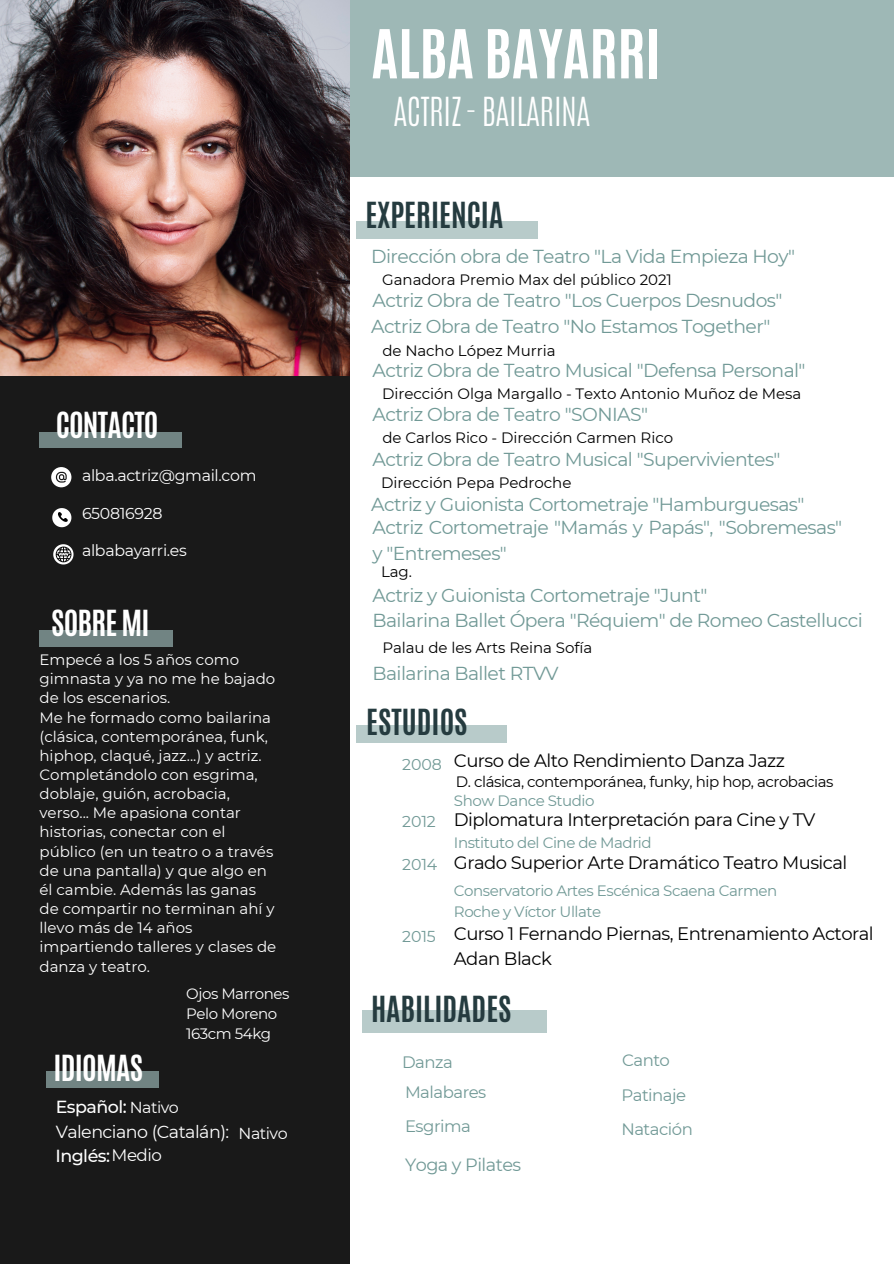
<style>
.page{position:relative;width:894px;height:1264px;background:#fff}
.page>*{position:absolute;margin:0;border:0;box-sizing:border-box;transform-origin:0 0}
.t1{font:700 57.3px "Antonio";letter-spacing:-.005em;color:#fff}
.t2{font:300 33.45px "Antonio";letter-spacing:-.02em;color:#fff}
.t3{font:700 30px "Antonio";color:#253b3f}
.t4{font:700 30px "Antonio";letter-spacing:-.025em;color:#fff}
.t5{font:18.75px/23.1px "Montserrat";letter-spacing:-.03em;color:#719996}
.t6{font:18px/24.8px "Montserrat";letter-spacing:-.03em;color:#000}
.t7{font:17.7px "Montserrat";letter-spacing:-.03em;color:#719996}
.t8{font:500 17.4px "Montserrat";letter-spacing:-.03em;color:#fff}
.t9{font:17.4px "Montserrat";letter-spacing:-.03em;color:#fff}
.t10{font:16.5px "Montserrat";letter-spacing:-.03em;color:#719996}
.t11{font:15.75px "Montserrat";letter-spacing:-.02em;color:#fff}
.t12{font:15.75px "Montserrat";letter-spacing:-.005em;color:#719996}
.t13{font:15px/19.2px "Montserrat";color:#fff}
.t14{font:15px "Montserrat";letter-spacing:-.005em;color:#000}
.t15{font:15px/20.2px "Montserrat";letter-spacing:-.03em;color:#719996}
.t16{font:15px "Montserrat";letter-spacing:-.03em;color:#000}
.t17{font:15px/20.2px "Montserrat";letter-spacing:-.03em;color:#fff}
.s1{font-weight:400;font-size:15.9px}
.s2{font-weight:400;font-size:16.65px}
.s3{font-size:15.9px}
</style>
<div class="page">
<div style="left:0;top:0;width:893px;height:176px;background:#98b4b2"></div>
<div style="left:0;top:0;width:349px;height:1263px;background:#191919"></div>
<div style="left:39px;top:432px;width:143px;height:15px;background:#718483"></div>
<div style="left:39px;top:630px;width:133px;height:16px;background:#718483"></div>
<svg style="left:51px;top:467px;width:20px;height:20px"></svg>
<svg style="left:52px;top:508px;width:19px;height:19px"></svg>
<svg style="left:53px;top:544px;width:20px;height:20px"></svg>
<div style="left:356px;top:221px;width:181px;height:17px;background:#b8cbca"></div>
<div style="left:46px;top:1071px;width:112px;height:17px;background:#718483"></div>
<div style="left:361px;top:1010px;width:185px;height:22px;background:#b8cbca"></div>
<div style="left:356px;top:725px;width:150px;height:17px;background:#b8cbca"></div>
<img style="left:0;top:0;width:349px;height:376px">
<h3 class="t4" style="left:56px;top:403px;width:104px">CONTACTO</h3>
<p class="t11" style="left:82px;top:466px;width:176px">alba.actriz@gmail.com</p>
<p class="t11" style="left:82px;top:503px;width:82px">650816928</p>
<p class="t11" style="left:82px;top:540px;width:106px">albabayarri.es</p>
<h3 class="t4" style="left:51px;top:602px;width:100px">SOBREMI</h3>
<p class="t13" style="left:39px;top:650px;width:238px">Empecé a los 5 años como gimnasta y ya no me he bajado de los escenarios.<br>Me he formado como bailarina (clásica, contemporánea, funk, hiphop, claqué, jazz...) y actriz.<br>Completándolo con esgrima, doblaje, guión, acrobacia, verso... Me apasiona contar historias, conectar con el público (en un teatro o a través de una pantalla) y que algo en él cambie. Además las ganas de compartir no terminan ahí y llevo más de 14 años impartiendo talleres y clases de danza y teatro.</p>
<p class="t17" style="left:186px;top:983px;width:105px">Ojos Marrones<br>Pelo Moreno<br>163cm 54kg</p>
<h3 class="t4" style="left:53px;top:1046px;width:91px">IDIOMAS</h3>
<p class="t8" style="left:56px;top:1096px;width:125px">Español: <span class="s1">Nativo</span></p>
<p class="t8" style="left:55px;top:1145px;width:108px">Inglés:<span class="s2">Medio</span></p>
<p class="t9" style="left:56px;top:1120px;width:233px">Valenciano (Catalán): <span class="s3">Nativo</span></p>
<h1 class="t1" style="left:371px;top:13px;width:291px">ALBA BAYARRI</h1>
<h2 class="t2" style="left:393px;top:88px;width:198px">ACTRIZ- BAILARINA</h2>
<h3 class="t3" style="left:365px;top:194px;width:139px">EXPERIENCIA</h3>
<p class="t5" style="left:371px;top:245px;width:425px">Dirección obra de Teatro "La Vida Empieza Hoy"</p>
<p class="t14" style="left:382px;top:270px;width:291px">Ganadora Premio Max del público 2021</p>
<p class="t5" style="left:372px;top:289px;width:411px">Actriz Obra de Teatro "Los Cuerpos Desnudos"</p>
<p class="t5" style="left:371px;top:315px;width:400px">Actriz Obra de Teatro "No Estamos Together"</p>
<p class="t14" style="left:382px;top:342px;width:175px">de Nacho López Murria</p>
<p class="t5" style="left:372px;top:359px;width:434px">Actriz Obra de Teatro Musical "Defensa Personal"</p>
<p class="t14" style="left:382px;top:384px;width:420px">Dirección Olga Margallo - Texto Antonio Muñoz de Mesa</p>
<p class="t5" style="left:372px;top:403px;width:277px">Actriz Obra de Teatro "SONIAS"</p>
<p class="t14" style="left:382px;top:429px;width:292px">de Carlos Rico - Dirección Carmen Rico</p>
<p class="t5" style="left:372px;top:448px;width:409px">Actriz Obra de Teatro Musical "Supervivientes"</p>
<p class="t14" style="left:381px;top:473px;width:192px">Dirección Pepa Pedroche</p>
<p class="t5" style="left:371px;top:492px;width:472px">Actriz y Guionista Cortometraje "Hamburguesas"<br>Actriz Cortometraje "Mamás y Papás", "Sobremesas"</p>
<p class="t5" style="left:372px;top:541px;width:136px">y "Entremeses"</p>
<p class="t14" style="left:381px;top:562px;width:32px">Lag.</p>
<p class="t5" style="left:372px;top:583px;width:336px">Actriz y Guionista Cortometraje "Junt"</p>
<p class="t5" style="left:372px;top:609px;width:491px">Bailarina Ballet Ópera "Réquiem" de Romeo Castellucci</p>
<p class="t14" style="left:382px;top:639px;width:211px">Palau de les Arts Reina Sofía</p>
<p class="t5" style="left:372px;top:661px;width:187px">Bailarina Ballet RTVV</p>
<h3 class="t3" style="left:366px;top:700px;width:103px">ESTUDIOS</h3>
<p class="t6" style="left:454px;top:748px;width:332px">Curso de Alto Rendimiento Danza Jazz</p>
<p class="t12" style="left:402px;top:755px;width:41px">2008</p>
<p class="t16" style="left:456px;top:772px;width:379px">D. clásica, contemporánea, funky, hip hop, acrobacias</p>
<p class="t12" style="left:402px;top:812px;width:35px">2012</p>
<p class="t12" style="left:402px;top:855px;width:37px">2014</p>
<p class="t12" style="left:402px;top:926px;width:35px">2015</p>
<p class="t15" style="left:454px;top:790px;width:142px">Show Dance Studio</p>
<p class="t6" style="left:454px;top:807px;width:363px">Diplomatura Interpretación para Cine y TV</p>
<p class="t6" style="left:454px;top:850px;width:395px">Grado Superior Arte Dramático Teatro Musical</p>
<p class="t15" style="left:454px;top:832px;width:199px">Instituto del Cine de Madrid</p>
<p class="t15" style="left:454px;top:880px;width:325px">Conservatorio Artes Escénica Scaena Carmen<br>Roche y Víctor Ullate</p>
<p class="t6" style="left:454px;top:921px;width:421px">Curso 1 Fernando Piernas, Entrenamiento Actoral<br>Adan Black</p>
<h3 class="t3" style="left:371px;top:987px;width:142px">HABILIDADES</h3>
<p class="t10" style="left:402px;top:1051px;width:52px">Danza</p>
<p class="t10" style="left:622px;top:1049px;width:49px">Canto</p>
<p class="t10" style="left:405px;top:1082px;width:83px">Malabares</p>
<p class="t10" style="left:621px;top:1085px;width:66px">Patinaje</p>
<p class="t10" style="left:405px;top:1115px;width:67px">Esgrima</p>
<p class="t10" style="left:621px;top:1118px;width:73px">Natación</p>
<p class="t7" style="left:405px;top:1153px;width:118px">Yoga y Pilates</p>
</div>
